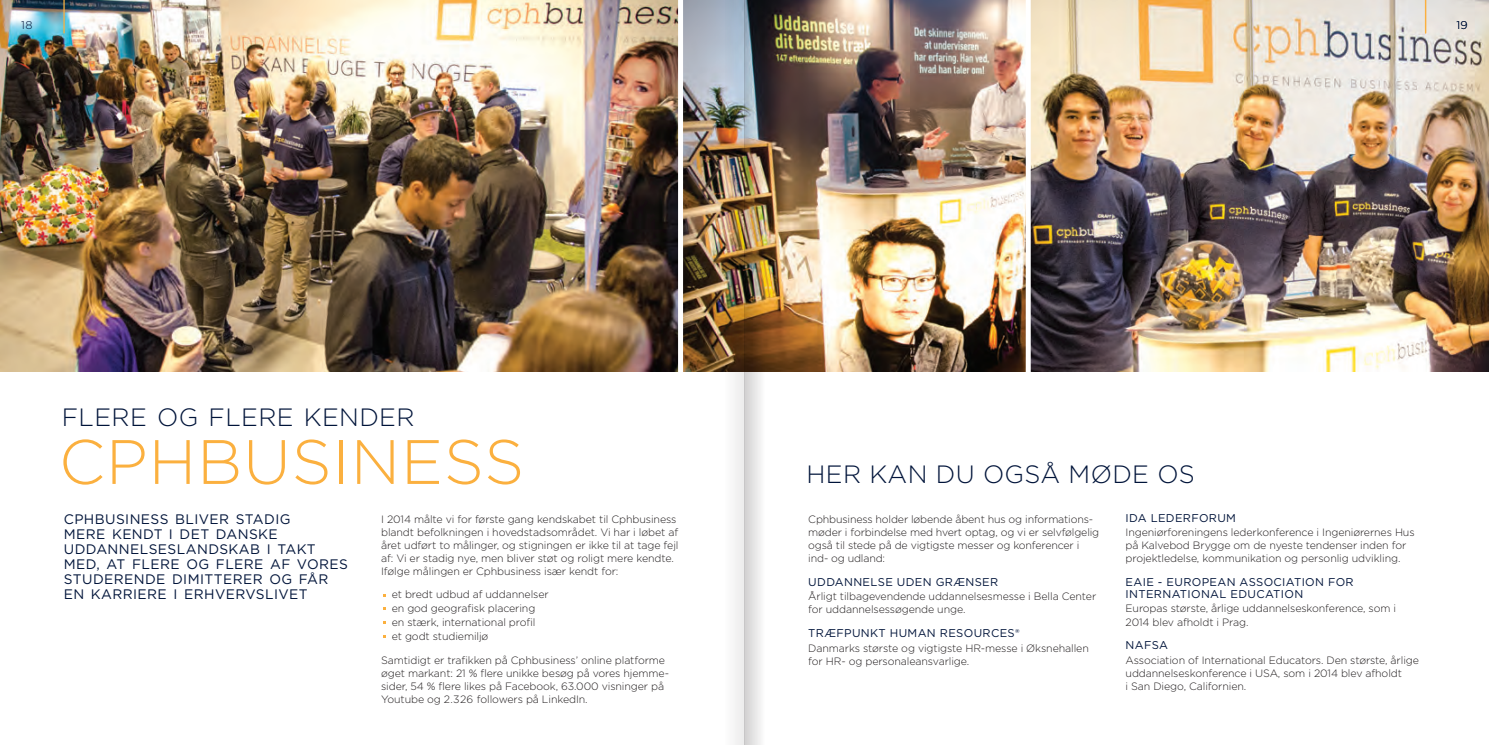
<style>
.page{position:relative;width:1489px;height:745px;background:#fff}
.page>*{position:absolute;margin:0;border:0;box-sizing:border-box;transform-origin:0 0}
.Uover_Vers_Gotham_Bo{font:300 62.5px "Gotham";letter-spacing:.015em;color:#fbb03f}
.Uover_Vers_Gotham_Bo-2{font:300 25px "Gotham";letter-spacing:.015em;color:#00143a}
.Uover_Vers_Gotham_Bo-3{font:13.75px/15px "Gotham";letter-spacing:.03em;color:#00143a}
.Uover_Vers_Gotham_Bo-4{font:11.25px "Gotham";letter-spacing:.03em;color:#00143a}
.Uover_Vers_Gotham_Bo-5{font:300 11.25px "Gotham";color:#00143a}
.Gotham_Light_8_5_10{font:300 10.62px/13.1px "Gotham";letter-spacing:-.01em;color:#231f20}
</style>
<div class="page">
<img style="left:1030px;top:0;width:458px;height:371px">
<hr style="left:1424px;top:0;width:1px;height:33px;background:#fbb03f">
<img style="left:0;top:0;width:1025px;height:371px">
<div style="left:678px;top:0;width:5px;height:384px;background:#fff"></div>
<hr style="left:63px;top:0;width:2px;height:33px;background:#fbb03f">
<img style="left:744px;top:0;width:60px;height:744px">
<img style="left:684px;top:0;width:60px;height:744px">
<p class="Uover_Vers_Gotham_Bo-5" style="left:21px;top:18px;width:13px">18</p>
<p class="Uover_Vers_Gotham_Bo-5" style="left:1456px;top:18px;width:13px">19</p>
<p class="Uover_Vers_Gotham_Bo-2" style="left:62px;top:400px;width:354px">FLERE OG FLERE KENDER</p>
<p class="Uover_Vers_Gotham_Bo" style="left:59px;top:422px;width:467px">CPHBUSINESS</p>
<p class="Uover_Vers_Gotham_Bo-3" style="left:64px;top:511px;width:286px">CPHBUSINESS BLIVER STADIG<br>MERE KENDT I DET DANSKE<br>UDDANNELSESLANDSKAB I TAKT<br>MED, AT FLERE OG FLERE AF VORES<br>STUDERENDE DIMITTERER OG FÅR<br>EN KARRIERE I ERHVERVSLIVET</p>
<p class="Gotham_Light_8_5_10" style="left:381px;top:511px;width:299px">I 2014 målte vi for første gang kendskabet til Cphbusiness blandt befolkningen i hovedstadsområdet. Vi har i løbet af året udført to målinger, og stigningen er ikke til at tage fejl af: Vi er stadig nye, men bliver støt og roligt mere kendte.</p>
<p class="Gotham_Light_8_5_10" style="left:381px;top:564px;width:239px">Ifølge målingen er Cphbusiness især kendt for:</p>
<p class="Gotham_Light_8_5_10" style="left:392px;top:587px;width:158px">et bredt udbud af uddannelser</p>
<p class="Gotham_Light_8_5_10" style="left:392px;top:601px;width:145px">en god geografisk placering</p>
<p class="Gotham_Light_8_5_10" style="left:392px;top:615px;width:145px">en stærk, international profil</p>
<p class="Gotham_Light_8_5_10" style="left:392px;top:628px;width:98px">et godt studiemiljø</p>
<p class="Gotham_Light_8_5_10" style="left:381px;top:652px;width:289px">Samtidigt er trafikken på Cphbusiness’ online platforme øget markant: 21 % flere unikke besøg på vores hjemme&shy;sider, 54 % flere likes på Facebook, 63.000 visninger på Youtube og 2.326 followers på LinkedIn.</p>
<p class="Uover_Vers_Gotham_Bo-2" style="left:806px;top:458px;width:390px">HER KAN DU OGSÅ MØDE OS</p>
<p class="Gotham_Light_8_5_10" style="left:808px;top:511px;width:292px">Cphbusiness holder løbende åbent hus og informations&shy;møder i forbindelse med hvert optag, og vi er selvfølgelig også til stede på de vigtigste messer og konferencer i ind- og udland:</p>
<p class="Uover_Vers_Gotham_Bo-4" style="left:808px;top:574px;width:191px">UDDANNELSE UDEN GRÆNSER</p>
<p class="Gotham_Light_8_5_10" style="left:808px;top:589px;width:289px">Årligt tilbagevendende uddannelsesmesse i Bella Center for uddannelsessøgende unge.</p>
<p class="Uover_Vers_Gotham_Bo-4" style="left:808px;top:625px;width:213px">TRÆFPUNKT HUMAN RESOURCES®</p>
<p class="Gotham_Light_8_5_10" style="left:808px;top:640px;width:282px">Danmarks største og vigtigste HR-messe i Øksnehallen for HR- og personaleansvarlige.</p>
<p class="Uover_Vers_Gotham_Bo-4" style="left:1125px;top:510px;width:112px">IDA LEDERFORUM</p>
<p class="Gotham_Light_8_5_10" style="left:1125px;top:525px;width:290px">Ingeniørforeningens lederkonference i Ingeniørernes Hus på Kalvebod Brygge om de nyeste tendenser inden for projektledelse, kommunikation og personlig udvikling.</p>
<p class="Uover_Vers_Gotham_Bo-4" style="left:1125px;top:574px;width:230px">EAIE - EUROPEAN ASSOCIATION FOR</p>
<p class="Uover_Vers_Gotham_Bo-4" style="left:1125px;top:586px;width:179px">INTERNATIONAL EDUCATION</p>
<p class="Gotham_Light_8_5_10" style="left:1125px;top:601px;width:272px">Europas største, årlige uddannelseskonference, som i<br>2014 blev afholdt i Prag.</p>
<p class="Uover_Vers_Gotham_Bo-4" style="left:1125px;top:637px;width:44px">NAFSA</p>
<p class="Gotham_Light_8_5_10" style="left:1125px;top:652px;width:295px">Association of International Educators. Den største, årlige uddannelseskonference i USA, som i 2014 blev afholdt<br>i San Diego, Californien.</p>
</div>
